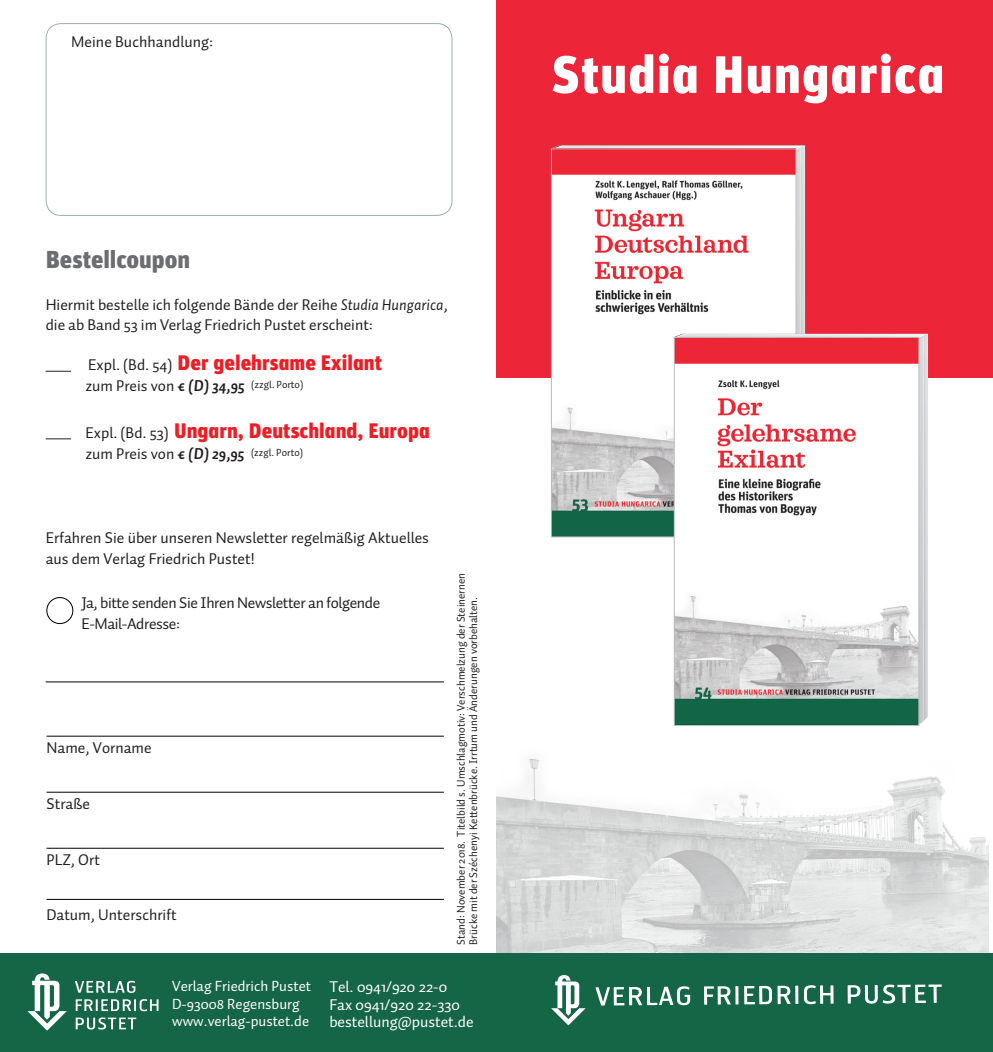
<style>
.page{position:relative;width:993px;height:1052px;background:#fff}
.page>*{position:absolute;margin:0;border:0;box-sizing:border-box;transform-origin:0 0}
.t1{font:52.5px "Unit Black Alternate";letter-spacing:.02em;color:#fff}
.t2{font:24.5px "Unit Black Alternate";color:#6c6d70}
.t3{font:21px "Unit Black Alternate";color:#ee1d23}
.t4{font:15.75px/21px "Auto 1";color:#231f20}
.t5{font:15.75px/21px "Auto 1";letter-spacing:-.025em;color:#231f20}
.t6{font:15.75px/17.5px "Auto 1";color:#fff}
.t7{font:14.88px/17.5px "Auto 1";color:#fff}
.t8{font:11.38px/12.2px "Auto 1";color:#231f20}
.t9{font:10.5px "Auto 1";color:#231f20}
.s1{font-style:italic}
.s2{font-family:"Auto 1";font-size:15.75px;color:#231f20}
.s3{font-size:15.75px}
.s4{font-weight:700;font-style:italic;font-size:15.75px}
</style>
<div class="page">
<div style="left:0;top:954px;width:992px;height:98px;background:#156547"></div>
<div style="left:46px;top:23px;width:406px;height:193px;border:1px solid #9db0a6;border-radius:15px"></div>
<svg style="left:27px;top:973px;width:40px;height:57px"></svg>
<svg style="left:76px;top:1017px;width:60px;height:12px"></svg>
<svg style="left:76px;top:999px;width:82px;height:12px"></svg>
<svg style="left:75px;top:980px;width:60px;height:13px"></svg>
<div style="left:46px;top:597px;width:27px;height:27px;border:1px solid #000;border-radius:50%"></div>
<hr style="left:46px;top:681px;width:397px;height:1px;background:#000">
<hr style="left:46px;top:735px;width:397px;height:1px;background:#000">
<hr style="left:46px;top:792px;width:397px;height:1px;background:#000">
<hr style="left:46px;top:848px;width:397px;height:1px;background:#000">
<hr style="left:46px;top:899px;width:397px;height:1px;background:#000">
<svg style="left:46px;top:371px;width:25px;height:1px"></svg>
<svg style="left:551px;top:975px;width:34px;height:50px"></svg>
<svg style="left:595px;top:984px;width:346px;height:21px"></svg>
<svg style="left:46px;top:438px;width:25px;height:1px"></svg>
<img style="left:496px;top:716px;width:491px;height:236px">
<div style="left:496px;top:0;width:496px;height:377px;background:#ed2538"></div>
<img style="left:551px;top:145px;width:253px;height:189px">
<img style="left:553px;top:151px;width:241px;height:384px">
<img style="left:673px;top:334px;width:254px;height:390px">
<img style="left:675px;top:339px;width:241px;height:385px">
<div style="left:673px;top:337px;width:245px;height:389px;border:1px solid #bcbdc0"></div>
<p class="t4" style="left:71px;top:31px;width:143px">Meine Buchhandlung:</p>
<h2 class="t2" style="left:46px;top:244px;width:146px">Bestellcoupon</h2>
<p class="t4" style="left:46px;top:295px;width:403px;line-height:19.2px">Hiermit bestelle ich folgende Bände der Reihe <span class="s1">Studia Hungarica</span>, die ab Band 53 im Verlag Friedrich Pustet erscheint:</p>
<h3 class="t3" style="left:88px;top:350px;width:295px"><span class="s2">Expl. (Bd. 54)</span> Der gelehrsame Exilant</h3>
<p class="t9" style="left:85px;top:378px;width:219px"><span class="s3">zum Preis von</span> <span class="s4">€ (D) 34,95</span> (zzgl. Porto)</p>
<h3 class="t3" style="left:85px;top:418px;width:346px"><span class="s2">Expl. (Bd. 53)</span> Ungarn, Deutschland, Europa</h3>
<p class="t9" style="left:85px;top:446px;width:219px"><span class="s3">zum Preis von</span> <span class="s4">€ (D) 29,95</span> (zzgl. Porto)</p>
<p class="t4" style="left:46px;top:527px;width:385px">Erfahren Sie über unseren Newsletter regelmäßig Aktuelles aus dem Verlag Friedrich Pustet!</p>
<p class="t5" style="left:81px;top:592px;width:300px">Ja, bitte senden Sie Ihren Newsletter an folgende<br>E-Mail-Adresse:</p>
<p class="t4" style="left:46px;top:737px;width:107px">Name, Vorname</p>
<p class="t4" style="left:46px;top:793px;width:45px">Straße</p>
<p class="t4" style="left:46px;top:848px;width:55px">PLZ, Ort</p>
<p class="t4" style="left:46px;top:904px;width:131px">Datum, Unterschrift</p>
<p class="t8" style="left:454px;top:945px;width:373px;rotate:-90deg">Stand: November 2018. Titelbild s. Umschlagmotiv: Verschmelzung der Steinernen<br>Brücke mit der Széchenyi Kettenbrücke. Irrtum und Änderungen vorbehalten.</p>
<p class="t7" style="left:172px;top:977px;width:140px">Verlag Friedrich Pustet<br>D-93008 Regensburg www.verlag-pustet.de</p>
<p class="t6" style="left:329px;top:977px;width:146px">Tel. 0941/920 22-0<br>Fax 0941/920 22-330 bestellung@pustet.de</p>
<h1 class="t1" style="left:551px;top:42px;width:395px">Studia Hungarica</h1>
</div>
